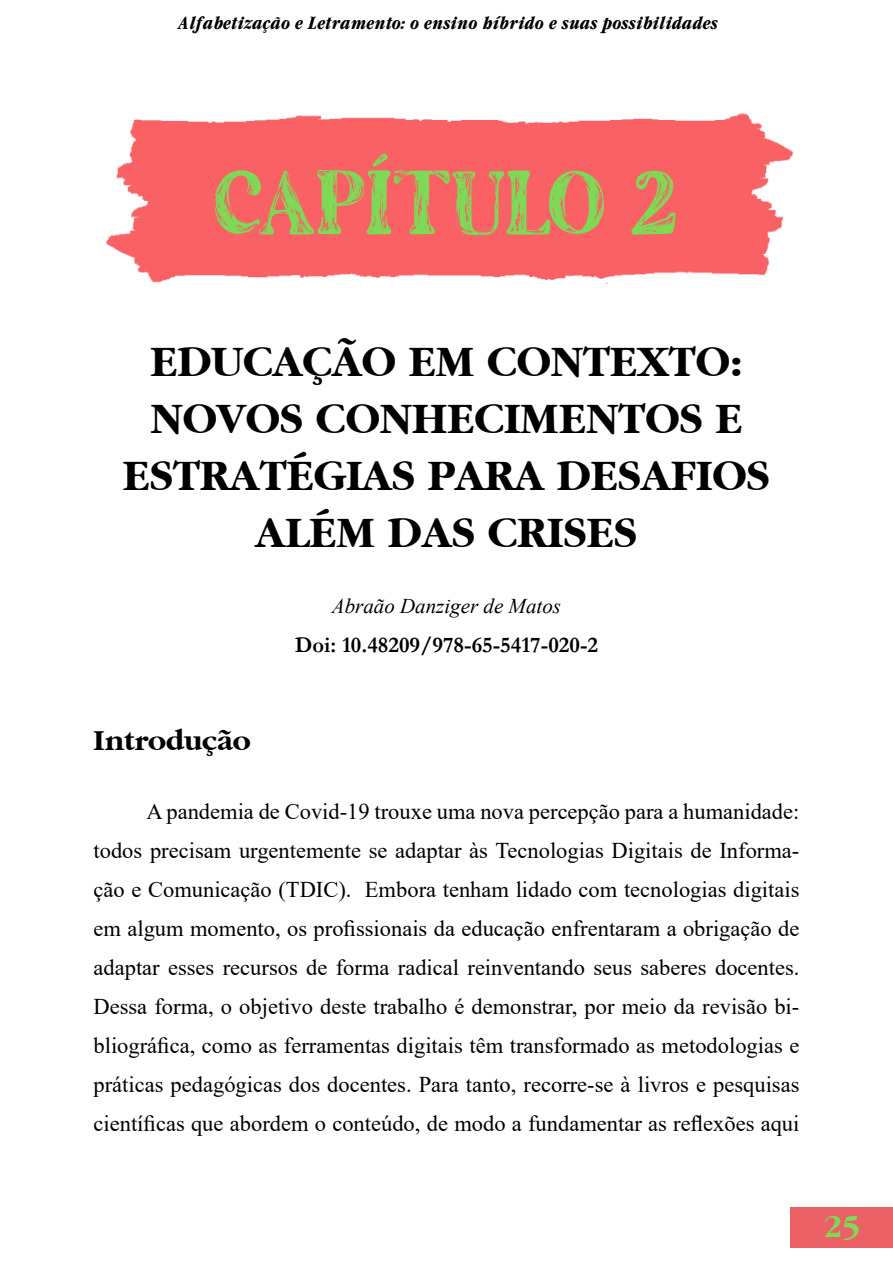
<style>
.page{position:relative;width:893px;height:1263px;background:#fff}
.page>*{position:absolute;margin:0;border:0;box-sizing:border-box;transform-origin:0 0}
.t1{font:57px "The Artisan Marker Serif";color:#7ed957}
.t2{font:900 45px/57px "Garamond Black S Si";color:#000;text-align:center}
.t3{font:900 33px "Garamond Black S Si";color:#7ed957}
.t4{font:900 30px "Garamond Black S Si";color:#000}
.t5{font:22.5px/39px "Times New Roman";color:#000;text-align:justify}
.t6{font:700 22.5px "Garamond";color:#000}
.t7{font:italic 21px "Times New Roman";color:#000}
.t8{font:italic 700 16.5px "Garamond Cond";color:#000}
</style>
<div class="page">
<div style="left:791px;top:1208px;width:102px;height:40px;background:#ec6166"></div>
<img style="left:106px;top:113px;width:688px;height:171px">
<p class="t8" style="left:176px;top:12px;width:542px">Alfabetização e Letramento: o ensino híbrido e suas possibilidades</p>
<h1 class="t1" style="left:214px;top:182px;width:466px">CAPÍTULO 2</h1>
<h2 class="t2" style="left:123px;top:332px;width:649px">EDUCAÇÃO EM CONTEXTO:<br>NOVOS CONHECIMENTOS E<br>ESTRATÉGIAS PARA DESAFIOS<br>ALÉM DAS CRISES</h2>
<h3 class="t4" style="left:94px;top:724px;width:159px">Introdução</h3>
<p class="t7" style="left:332px;top:592px;width:231px">Abraão Danziger de Matos</p>
<p class="t6" style="left:295px;top:629px;width:305px">Doi: 10.48209/978-65-5417-020-2</p>
<p class="t5" style="left:94px;top:792px;width:707px;text-indent:53px">A pandemia de Covid-19 trouxe uma nova percepção para a humanidade: todos precisam urgentemente se adaptar às Tecnologias Digitais de Informa&shy;ção e Comunicação (TDIC). Embora tenham lidado com tecnologias digitais em algum momento, os profissionais da educação enfrentaram a obrigação de adaptar esses recursos de forma radical reinventando seus saberes docentes.<br>Dessa forma, o objetivo deste trabalho é demonstrar, por meio da revisão bi&shy;bliográfica, como as ferramentas digitais têm transformado as metodologias e práticas pedagógicas dos docentes. Para tanto, recorre-se à livros e pesquisas científicas que abordem o conteúdo, de modo a fundamentar as reflexões aqui</p>
<h3 class="t3" style="left:823px;top:1208px;width:38px">25</h3>
</div>
